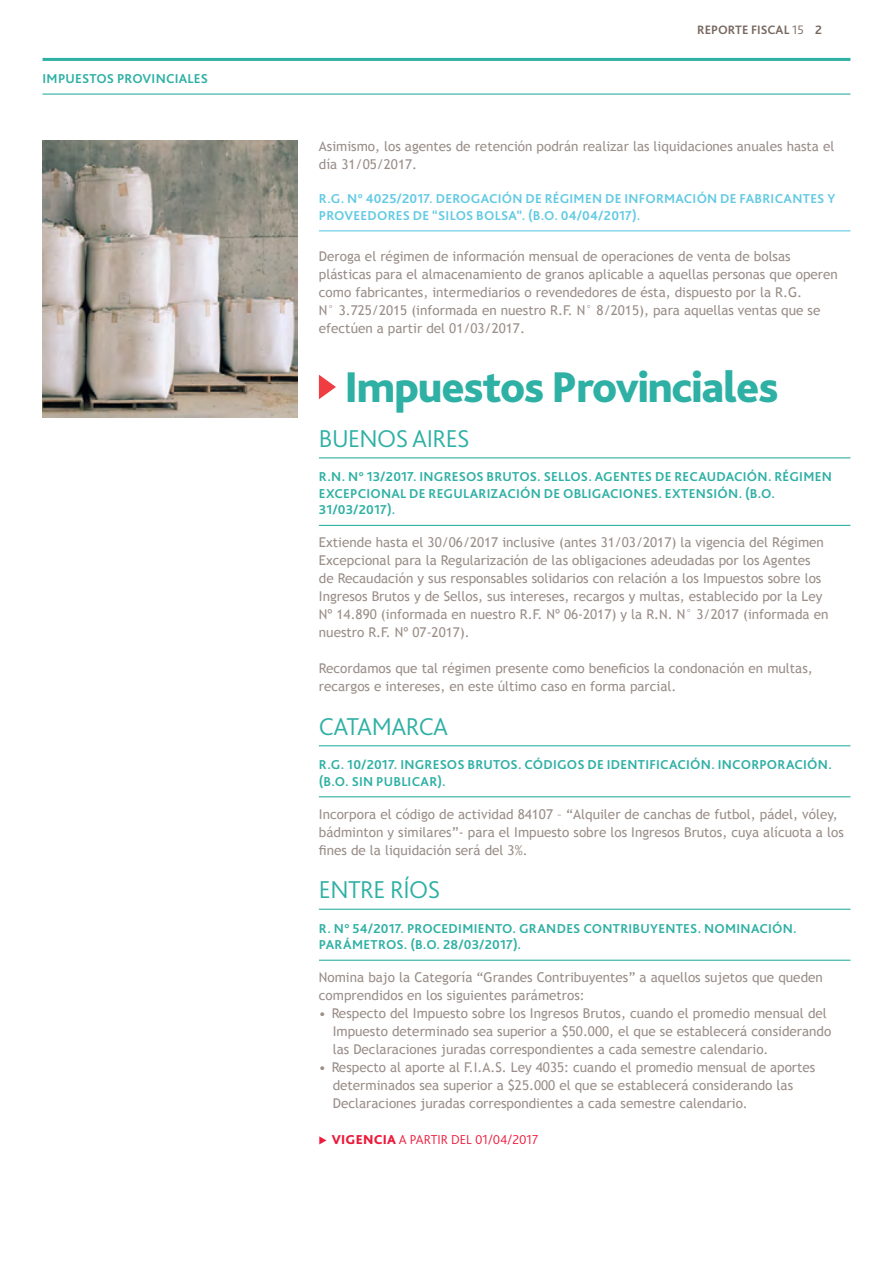
<style>
.page{position:relative;width:893px;height:1263px;background:#fff}
.page>*{position:absolute;margin:0;border:0;box-sizing:border-box;transform-origin:0 0}
.Article_heading{font:800 45px "Bliss Pro";letter-spacing:-.025em;color:#2eb0a4}
.Subtitulo{font:300 25.5px "Bliss Pro";letter-spacing:-.02em;color:#2eb0a4}
.Texto_Comun{font:13.5px/18px "Trebuchet MS";color:#9a8e88}
.Bajada_Subtitulo{font:700 13.5px/16.5px "Bliss Pro";letter-spacing:.02em;color:#2eb0a4}
.Bajada_Subtitulo-2{font:700 13.5px/16.5px "Bliss Pro";letter-spacing:.02em;color:#62cae3}
.t1{font:300 13.5px "Bliss Pro";color:#ed1a3b}
.t2{font:700 12.75px "Bliss Pro";color:#786860}
.s1{font-weight:300}
.s2{font-weight:800}
</style>
<div class="page">
<img style="left:43px;top:141px;width:254px;height:276px">
<hr style="left:43px;top:58px;width:807px;height:3px;background:#2eb0a4">
<hr style="left:43px;top:93px;width:807px;height:2px;background:#2eb0a4">
<svg style="left:319px;top:375px;width:17px;height:24px"></svg>
<hr style="left:319px;top:230px;width:531px;height:1px;background:#62cae3">
<hr style="left:319px;top:457px;width:531px;height:1px;background:#2eb0a4">
<hr style="left:319px;top:525px;width:531px;height:1px;background:#2eb0a4">
<hr style="left:319px;top:745px;width:531px;height:1px;background:#2eb0a4">
<hr style="left:319px;top:796px;width:531px;height:1px;background:#2eb0a4">
<hr style="left:319px;top:909px;width:531px;height:1px;background:#2eb0a4">
<hr style="left:319px;top:960px;width:531px;height:1px;background:#2eb0a4">
<p class="Bajada_Subtitulo" style="left:43px;top:70px;width:167px">IMPUESTOS PROVINCIALES</p>
<p class="t2" style="left:697px;top:22px;width:126px">REPORTE FISCAL <span class="s1">15</span> 2</p>
<p class="Texto_Comun" style="left:319px;top:137px;width:517px">Asimismo, los agentes de retención podrán realizar las liquidaciones anuales hasta el día 31/05/2017.</p>
<p class="Bajada_Subtitulo-2" style="left:319px;top:190px;width:518px">R.G. N° 4025/2017. DEROGACIÓN DE RÉGIMEN DE INFORMACIÓN DE FABRICANTES Y<br>PROVEEDORES DE “SILOS BOLSA”. (B.O. 04/04/2017).</p>
<p class="Texto_Comun" style="left:319px;top:247px;width:520px">Deroga el régimen de información mensual de operaciones de venta de bolsas plásticas para el almacenamiento de granos aplicable a aquellas personas que operen como fabricantes, intermediarios o revendedores de ésta, dispuesto por la R.G.<br>N° 3.725/2015 (informada en nuestro R.F. N° 8/2015), para aquellas ventas que se efectúen a partir del 01/03/2017.</p>
<p class="Article_heading" style="left:344px;top:359px;width:435px">Impuestos Provinciales</p>
<p class="Subtitulo" style="left:319px;top:422px;width:152px">BUENOS AIRES</p>
<p class="Bajada_Subtitulo" style="left:319px;top:468px;width:514px">R.N. N° 13/2017. INGRESOS BRUTOS. SELLOS. AGENTES DE RECAUDACIÓN. RÉGIMEN<br>EXCEPCIONAL DE REGULARIZACIÓN DE OBLIGACIONES. EXTENSIÓN. (B.O.<br>31/03/2017).</p>
<p class="Texto_Comun" style="left:319px;top:533px;width:511px">Extiende hasta el 30/06/2017 inclusive (antes 31/03/2017) la vigencia del Régimen Excepcional para la Regularización de las obligaciones adeudadas por los Agentes de Recaudación y sus responsables solidarios con relación a los Impuestos sobre los Ingresos Brutos y de Sellos, sus intereses, recargos y multas, establecido por la Ley Nº 14.890 (informada en nuestro R.F. Nº 06-2017) y la R.N. N° 3/2017 (informada en nuestro R.F. Nº 07-2017).</p>
<p class="Texto_Comun" style="left:319px;top:659px;width:495px">Recordamos que tal régimen presente como beneficios la condonación en multas, recargos e intereses, en este último caso en forma parcial.</p>
<p class="Subtitulo" style="left:319px;top:710px;width:131px">CATAMARCA</p>
<p class="Bajada_Subtitulo" style="left:319px;top:756px;width:514px">R.G. 10/2017. INGRESOS BRUTOS. CÓDIGOS DE IDENTIFICACIÓN. INCORPORACIÓN. (B.O. SIN PUBLICAR).</p>
<p class="Texto_Comun" style="left:319px;top:805px;width:526px">Incorpora el código de actividad 84107 – “Alquiler de canchas de futbol, pádel, vóley, bádminton y similares”- para el Impuesto sobre los Ingresos Brutos, cuya alícuota a los fines de la liquidación será del 3%.</p>
<p class="Subtitulo" style="left:319px;top:874px;width:123px">ENTRE RÍOS</p>
<p class="Bajada_Subtitulo" style="left:319px;top:919px;width:479px">R. N° 54/2017. PROCEDIMIENTO. GRANDES CONTRIBUYENTES. NOMINACIÓN.<br>PARÁMETROS. (B.O. 28/03/2017).</p>
<p class="Texto_Comun" style="left:319px;top:968px;width:505px">Nomina bajo la Categoría “Grandes Contribuyentes” a aquellos sujetos que queden comprendidos en los siguientes parámetros:</p>
<p class="Texto_Comun" style="left:333px;top:1004px;width:500px;text-indent:-14px">• Respecto del Impuesto sobre los Ingresos Brutos, cuando el promedio mensual del<br>Impuesto determinado sea superior a $50.000, el que se establecerá considerando las Declaraciones juradas correspondientes a cada semestre calendario.</p>
<p class="Texto_Comun" style="left:333px;top:1058px;width:484px;text-indent:-14px">• Respecto al aporte al F.I.A.S. Ley 4035: cuando el promedio mensual de aportes determinados sea superior a $25.000 el que se establecerá considerando las<br>Declaraciones juradas correspondientes a cada semestre calendario.</p>
<p class="t1" style="left:332px;top:1131px;width:208px"><span class="s2">VIGENCIA</span> A PARTIR DEL 01/04/2017</p>
</div>
